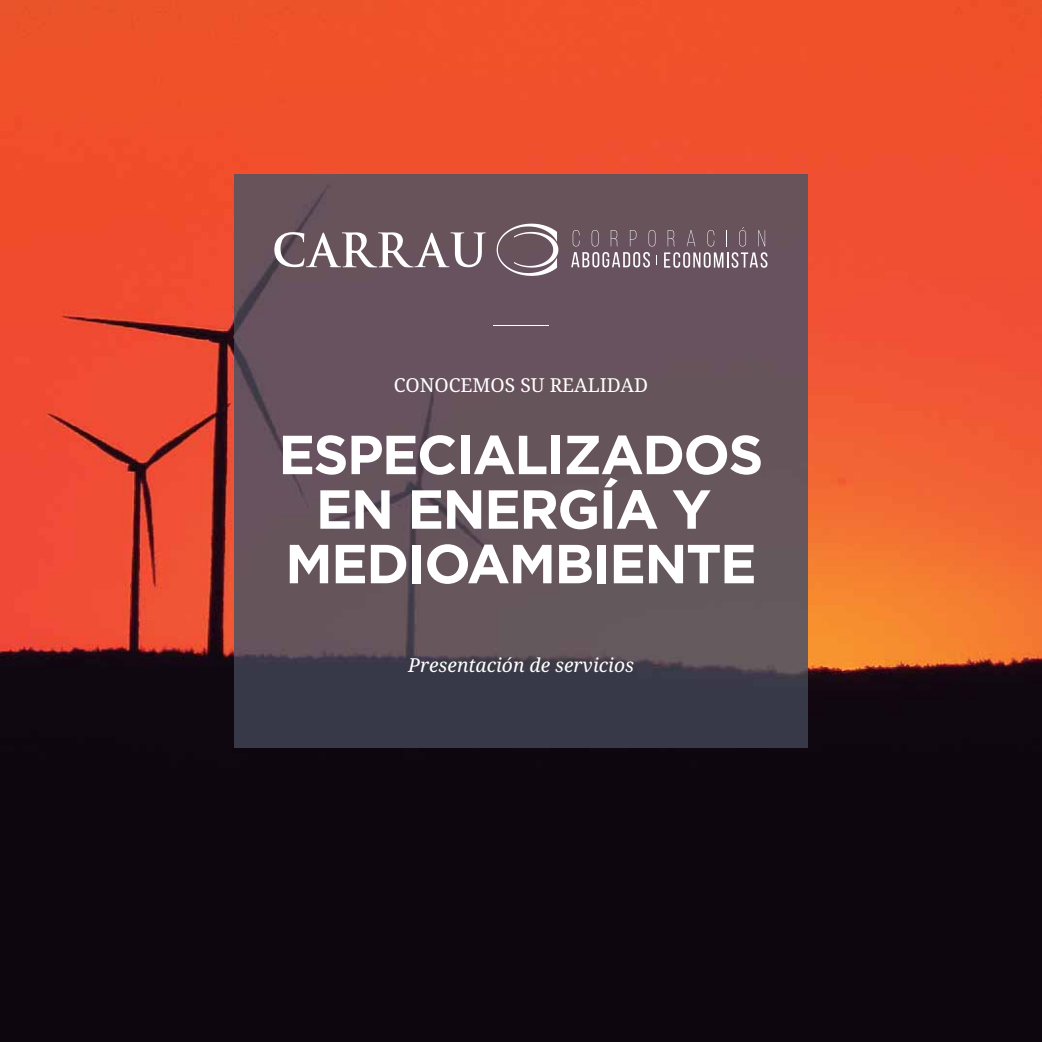
<style>
.page{position:relative;width:1042px;height:1042px;background:#fff}
.page>*{position:absolute;margin:0;border:0;box-sizing:border-box;transform-origin:0 0}
.t1{font:700 54.77px/54.6px "Gotham";letter-spacing:-.03em;color:#fff;text-align:center}
.t2{font:italic 19.25px "Droid Serif";color:#fff}
.t3{font:19.25px "Droid Serif";color:#fff}
</style>
<div class="page">
<img style="left:0;top:0;width:1042px;height:1042px">
<img style="left:234px;top:175px;width:573px;height:573px">
<hr style="left:493px;top:325px;width:55px;height:1px;background:#fff">
<svg style="left:274px;top:232px;width:212px;height:35px"></svg>
<svg style="left:497px;top:224px;width:61px;height:52px"></svg>
<svg style="left:573px;top:230px;width:6px;height:16px"></svg>
<svg style="left:592px;top:230px;width:6px;height:16px"></svg>
<svg style="left:611px;top:230px;width:7px;height:16px"></svg>
<svg style="left:630px;top:230px;width:6px;height:16px"></svg>
<svg style="left:649px;top:230px;width:6px;height:16px"></svg>
<svg style="left:668px;top:230px;width:7px;height:16px"></svg>
<svg style="left:687px;top:230px;width:8px;height:16px"></svg>
<svg style="left:707px;top:230px;width:7px;height:16px"></svg>
<svg style="left:726px;top:230px;width:1px;height:16px"></svg>
<svg style="left:739px;top:227px;width:7px;height:19px"></svg>
<svg style="left:758px;top:230px;width:7px;height:16px"></svg>
<svg style="left:571px;top:252px;width:79px;height:15px"></svg>
<svg style="left:664px;top:252px;width:103px;height:16px"></svg>
<p class="t3" style="left:394px;top:378px;width:256px">CONOCEMOS SU REALIDAD</p>
<p class="t1" style="left:278px;top:432px;width:487px">ESPECIALIZADOS<br>EN ENERGÍA Y<br>MEDIOAMBIENTE</p>
<p class="t2" style="left:408px;top:654px;width:227px">Presentación de servicios</p>
</div>
